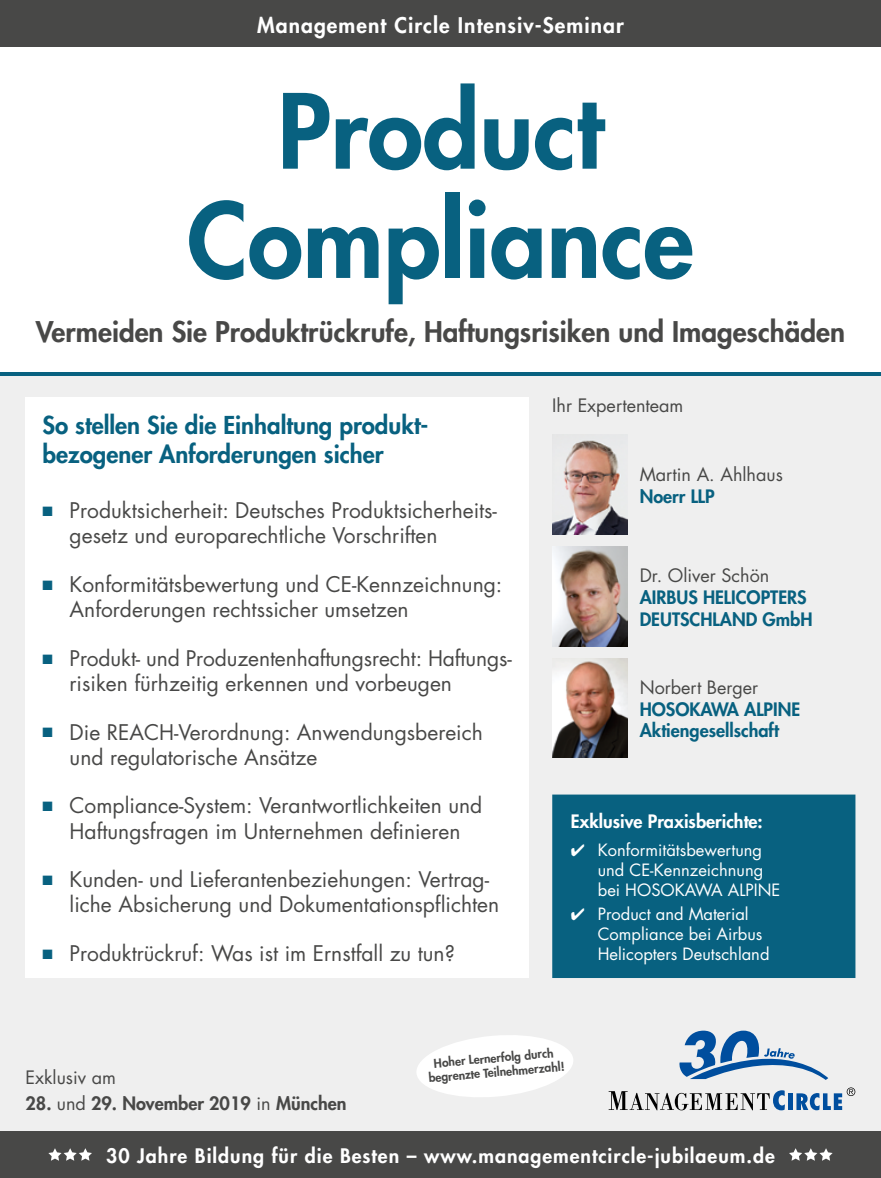
<style>
.page{position:relative;width:881px;height:1178px;background:#fff}
.page>*{position:absolute;margin:0;border:0;box-sizing:border-box;transform-origin:0 0}
.t1{font:800 100.5px/109.2px "Futura Std";color:#086180;text-align:center}
.t2{font:800 27.75px "Futura Std";color:#484847}
.t3{font:800 24px/28.8px "Futura Std";color:#086180}
.t4{font:21px/25.2px "Futura Std";color:#484847}
.t5{font:800 21px "Futura Std";letter-spacing:.05em;color:#fff}
.t6{font:800 19.5px "Futura Std";letter-spacing:.05em;color:#fff}
.t7{font:800 18px/21.6px "Futura Std";color:#086180}
.t8{font:18px "Futura Std";color:#484847}
.t9{font:800 18px "Futura Std";color:#484847}
.t10{font:800 18px "Futura Std";color:#fff}
.t11{font:16.5px/19.8px "Futura Std";color:#fff}
.t12{font:800 12px "Futura Std";color:#484847}
.s1{color:#086180}
.s2{font-weight:400}
</style>
<div class="page">
<div style="left:0;top:373px;width:880px;height:805px;background:#efefef"></div>
<div style="left:0;top:1132px;width:880px;height:46px;background:#484847"></div>
<svg style="left:417px;top:1035px;width:156px;height:62px"></svg>
<hr style="left:0;top:372px;width:880px;height:3px;background:#086180">
<div style="left:0;top:0;width:880px;height:47px;background:#484847"></div>
<div style="left:552px;top:795px;width:302px;height:182px;background:#086180"></div>
<div style="left:552px;top:794px;width:303px;height:184px;border:2px solid #086180"></div>
<div style="left:26px;top:398px;width:502px;height:580px;background:#fff"></div>
<img style="left:552px;top:547px;width:75px;height:99px">
<img style="left:552px;top:440px;width:75px;height:95px">
<img style="left:552px;top:658px;width:75px;height:100px">
<svg style="left:48px;top:1148px;width:44px;height:13px"></svg>
<svg style="left:789px;top:1148px;width:43px;height:13px"></svg>
<div style="left:787px;top:1093px;width:5px;height:17px;background:#004e9e"></div>
<svg style="left:608px;top:1090px;width:176px;height:20px"></svg>
<svg style="left:796px;top:1087px;width:59px;height:23px"></svg>
<svg style="left:679px;top:1030px;width:148px;height:50px"></svg>
<p class="t5" style="left:257px;top:12px;width:368px">Management Circle Intensiv-Seminar</p>
<h1 class="t1" style="left:187px;top:77px;width:508px">Product<br>Compliance</h1>
<h2 class="t2" style="left:36px;top:314px;width:810px">Vermeiden Sie Produktrückrufe, Haftungsrisiken und Imageschäden</h2>
<p class="t3" style="left:43px;top:411px;width:387px">So stellen Sie die Einhaltung produkt&shy;bezogener Anforderungen sicher</p>
<p class="t4" style="left:70px;top:498px;width:429px;text-indent:-27px"><span class="s1">■</span> Produktsicherheit: Deutsches Produktsicherheits&shy;gesetz und europarechtliche Vorschriften</p>
<p class="t4" style="left:70px;top:572px;width:434px;text-indent:-27px"><span class="s1">■</span> Konformitätsbewertung und CE-Kennzeichnung:<br>Anforderungen rechtssicher umsetzen</p>
<p class="t4" style="left:70px;top:646px;width:443px;text-indent:-27px"><span class="s1">■</span> Produkt- und Produzentenhaftungsrecht: Haftungs&shy;risiken fürhzeitig erkennen und vorbeugen</p>
<p class="t4" style="left:70px;top:719px;width:414px;text-indent:-27px"><span class="s1">■</span> Die REACH-Verordnung: Anwendungsbereich und regulatorische Ansätze</p>
<p class="t4" style="left:43px;top:793px;width:441px;text-align:center"><span class="s1">■</span> Compliance-System: Verantwortlichkeiten und<br>Haftungsfragen im Unternehmen definieren</p>
<p class="t4" style="left:70px;top:867px;width:431px;text-indent:-27px"><span class="s1">■</span> Kunden- und Lieferantenbeziehungen: Vertrag&shy;liche Absicherung und Dokumentationspflichten</p>
<p class="t4" style="left:43px;top:941px;width:414px"><span class="s1">■</span> Produktrückruf: Was ist im Ernstfall zu tun?</p>
<p class="t8" style="left:552px;top:394px;width:133px">Ihr Expertenteam</p>
<p class="t8" style="left:639px;top:463px;width:145px">Martin A. Ahlhaus</p>
<p class="t7" style="left:639px;top:486px;width:76px">Noerr LLP</p>
<p class="t8" style="left:639px;top:564px;width:131px">Dr. Oliver Schön</p>
<p class="t7" style="left:639px;top:586px;width:174px">AIRBUS HELICOPTERS<br>DEUTSCHLAND GmbH</p>
<p class="t8" style="left:639px;top:676px;width:120px">Norbert Berger</p>
<p class="t7" style="left:639px;top:698px;width:162px">HOSOKAWA ALPINE<br>Aktiengesellschaft</p>
<p class="t10" style="left:570px;top:810px;width:193px">Exklusive Praxisberichte:</p>
<p class="t11" style="left:597px;top:840px;width:184px;text-indent:-27px">✔ Konformitätsbewertung und CE-Kennzeichnung bei HOSOKAWA ALPINE</p>
<p class="t11" style="left:597px;top:904px;width:173px;text-indent:-27px">✔ Product and Material<br>Compliance bei Airbus<br>Helicopters Deutschland</p>
<p class="t12" style="left:433px;top:1055px;width:121px;rotate:-5deg">Hoher Lernerfolg durch</p>
<p class="t8" style="left:26px;top:1066px;width:92px">Exklusiv am</p>
<p class="t12" style="left:428px;top:1070px;width:138px;rotate:-5deg">begrenzte Teilnehmerzahl!</p>
<p class="t9" style="left:26px;top:1092px;width:322px">28. <span class="s2">und</span> 29. November 2019 <span class="s2">in</span> München</p>
<p class="t6" style="left:106px;top:1143px;width:669px">30 Jahre Bildung für die Besten – www.managementcircle-jubilaeum.de</p>
</div>
